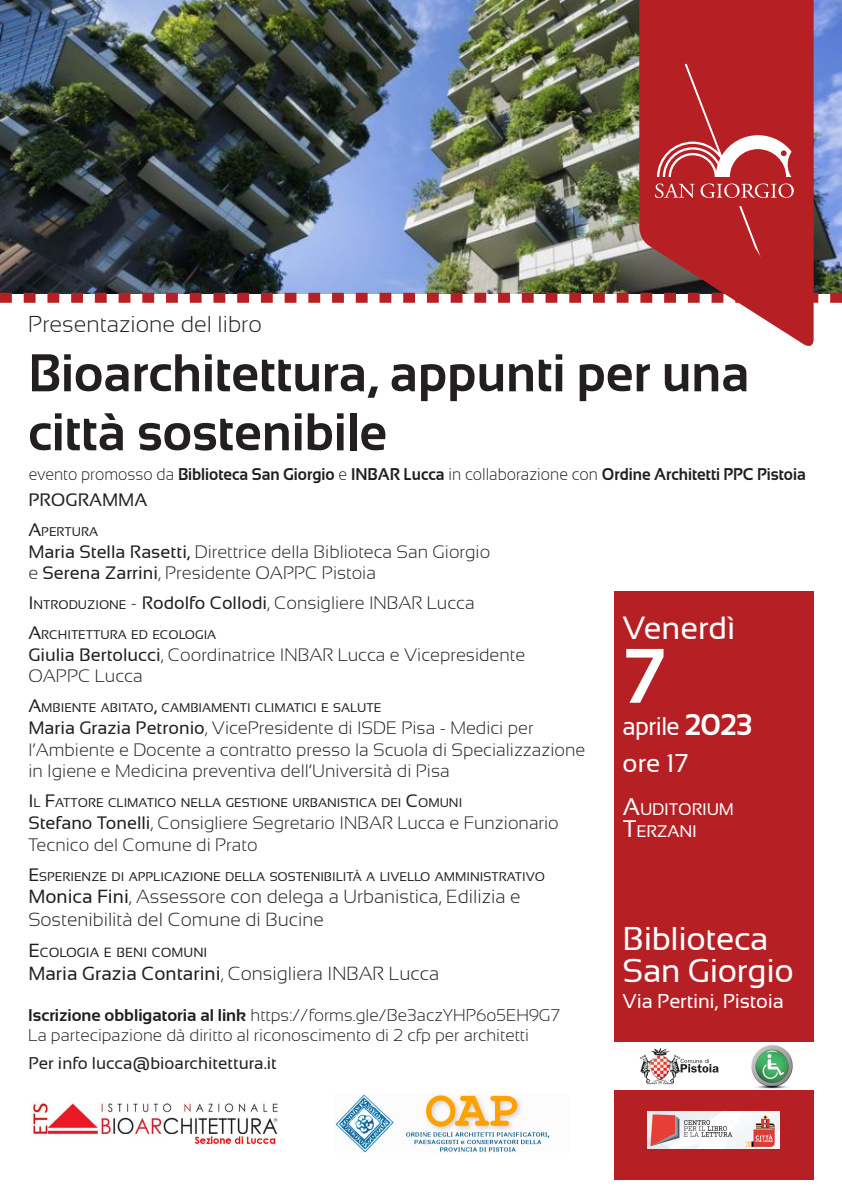
<style>
.page{position:relative;width:842px;height:1191px;background:#fff}
.page>*{position:absolute;margin:0;border:0;box-sizing:border-box;transform-origin:0 0}
.t1{font:700 77px "Sansation";color:#fff}
.t2{font:700 53px/59px "Sansation";color:#231f20;scale:.96 1}
.t3{font:33px "Sansation";letter-spacing:-.01em;color:#fff}
.t4{font:32.1px "Sansation";color:#fff}
.t5{font:25.7px "Sansation";letter-spacing:-.025em;color:#fff;scale:.93 1}
.t6{font:25.7px "Sansation";letter-spacing:-.025em;color:#fff}
.t7{font:300 23px "Sansation";color:#231f20}
.t8{font:20px "Sansation";letter-spacing:-.01em;color:#fff}
.t9{font:300 19px/22.8px "Sansation";color:#231f20}
.t10{font:300 18px/21.6px "Sansation";color:#231f20}
.t11{font:18px "Sansation";color:#231f20}
.t12{font:300 17px "Sansation";color:#231f20}
.t13{font:700 17px "Sansation";color:#231f20;scale:.93 1}
.t14{font:17px "Sansation";color:#231f20}
.t15{font:16.8px "Sansation";letter-spacing:-.015em;color:#fff}
.t16{font:13.3px "Sansation";color:#231f20}
.t17{font:12.6px "Sansation";color:#231f20}
.s1{font-weight:300}
.s2{font-size:18px}
.s3{font-weight:400}
.s4{font-weight:400;font-size:12.6px}
.s5{font-size:19px}
.s6{font-weight:700}
.s7{font-weight:700;font-size:30px}
.s8{font-size:24px}
</style>
<div class="page">
<img style="left:0;top:0;width:842px;height:293px">
<img style="left:335px;top:1094px;width:215px;height:58px">
<img style="left:32px;top:1102px;width:246px;height:43px">
<div style="left:614px;top:591px;width:200px;height:588px;background:#b62024"></div>
<div style="left:611px;top:1042px;width:211px;height:47px;background:#fff"></div>
<img style="left:640px;top:1048px;width:40px;height:37px">
<svg style="left:680px;top:1059px;width:38px;height:13px"></svg>
<img style="left:751px;top:1045px;width:42px;height:43px">
<img style="left:648px;top:1111px;width:132px;height:37px">
<svg style="left:0;top:293px;width:842px;height:10px"></svg>
<svg style="left:639px;top:0;width:175px;height:346px;fill:#b62024"></svg>
<svg style="left:655px;top:64px;width:139px;height:193px;background:#bc3539"></svg>
<p class="t7" style="left:28px;top:311px;width:235px">Presentazione del libro</p>
<p class="t2" style="left:28px;top:343px;width:753px">Bioarchitettura, appunti per una città sostenibile</p>
<p class="t13" style="left:29px;top:465px;width:837px"><span class="s1">evento promosso da</span> Biblioteca San Giorgio <span class="s1">e</span> INBAR Lucca <span class="s1">in collaborazione con</span> Ordine Architetti PPC Pistoia</p>
<p class="t11" style="left:28px;top:490px;width:121px">PROGRAMMA</p>
<p class="t17" style="left:28px;top:524px;width:71px"><span class="s2">A</span>PERTURA</p>
<p class="t10" style="left:28px;top:540px;width:463px"><span class="s3">Maria Stella Rasetti,</span> Direttrice della Biblioteca San Giorgio</p>
<p class="t10" style="left:28px;top:562px;width:349px">e <span class="s3">Serena Zarrini</span>, Presidente OAPPC Pistoia</p>
<p class="t10" style="left:28px;top:592px;width:448px"><span class="s3">I</span><span class="s4">NTRODUZIONE</span> - <span class="s3">Rodolfo Collodi</span>, Consigliere INBAR Lucca</p>
<p class="t17" style="left:28px;top:628px;width:182px"><span class="s2">A</span>RCHITETTURA ED ECOLOGIA</p>
<p class="t10" style="left:28px;top:644px;width:498px"><span class="s3">Giulia Bertolucci</span>, Coordinatrice INBAR Lucca e Vicepresidente<br>OAPPC Lucca</p>
<p class="t17" style="left:28px;top:701px;width:355px"><span class="s2">A</span>MBI ENTE ABITATO<span class="s2">,</span> CAMBIAMENTI CLI MATICI E SALUTE</p>
<p class="t10" style="left:28px;top:717px;width:559px"><span class="s3">Maria Grazia Petronio</span>, VicePresidente di ISDE Pisa - Medici per l’Ambiente e Docente a contratto presso la Scuola di Specializzazione in Igiene e Medicina preventiva dell’Università di Pisa</p>
<p class="t17" style="left:28px;top:796px;width:433px"><span class="s2">I</span>L <span class="s2">F</span>ATTORE CLI MATICO NELLA GESTIONE URBANISTICA DEI <span class="s2">C</span>OMUNI</p>
<p class="t10" style="left:28px;top:812px;width:532px"><span class="s3">Stefano Tonelli</span>, Consigliere Segretario INBAR Lucca e Funzionario<br>Tecnico del Comune di Prato</p>
<p class="t17" style="left:28px;top:869px;width:518px"><span class="s2">E</span>SPERI ENZE DI APPLICAZIONE DELLA SOSTENI BI LITÀ A LIVELLO AMMI NISTRATIVO</p>
<p class="t9" style="left:28px;top:885px;width:494px"><span class="s3">Monica Fini</span><span class="s2">,</span> Assessore con delega a Urbanistica, Edilizia e<br>Sostenibilità del Comune di Bucine</p>
<p class="t16" style="left:28px;top:945px;width:178px"><span class="s5">E</span>COLOGIA E BENI COMUNI</p>
<p class="t9" style="left:28px;top:962px;width:412px"><span class="s3">Maria Grazia Contarini</span><span class="s2">,</span> Consigliera INBAR Lucca</p>
<p class="t12" style="left:28px;top:1005px;width:533px"><span class="s6">Iscrizione obbligatoria al link</span> https://forms.gle/Be3aczYHP6o5EH9G7</p>
<p class="t12" style="left:28px;top:1025px;width:502px">La partecipazione dà diritto al riconoscimento di 2 cfp per architetti</p>
<p class="t14" style="left:28px;top:1053px;width:250px">Per info lucca@bioarchitettura.it</p>
<p class="t4" style="left:623px;top:609px;width:114px">Venerdì</p>
<p class="t1" style="left:623px;top:633px;width:44px">7</p>
<p class="t5" style="left:623px;top:711px;width:141px">aprile <span class="s7">2023</span></p>
<p class="t6" style="left:623px;top:749px;width:67px">ore 17</p>
<p class="t15" style="left:623px;top:800px;width:112px"><span class="s8">A</span>UDITORI UM</p>
<p class="t15" style="left:623px;top:822px;width:72px"><span class="s8">T</span>ERZANI</p>
<p class="t3" style="left:623px;top:920px;width:147px">Biblioteca</p>
<p class="t3" style="left:623px;top:952px;width:173px">San Giorgio</p>
<p class="t8" style="left:623px;top:990px;width:163px">Via Pertini, Pistoia</p>
</div>
